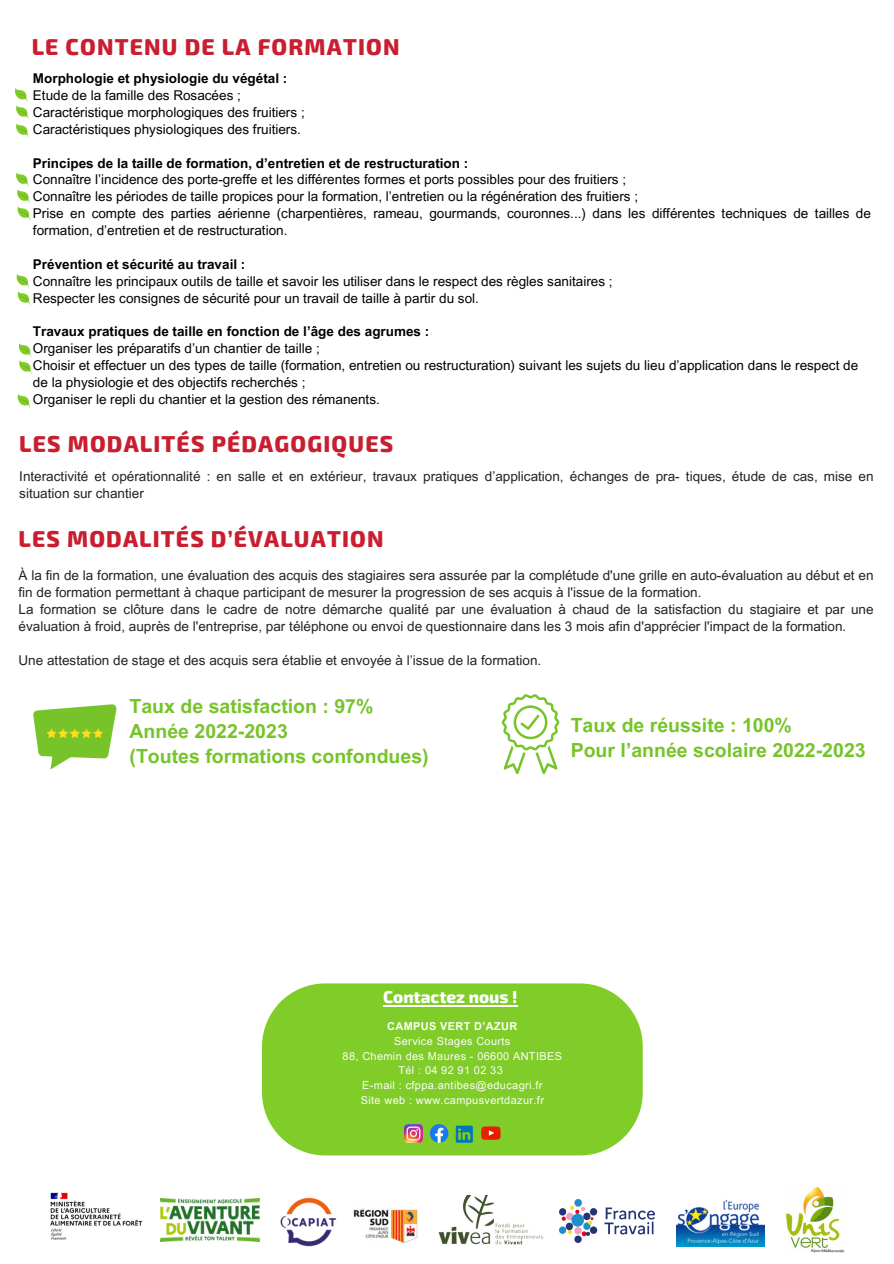
<style>
.page{position:relative;width:894px;height:1264px;background:#fff}
.page>*{position:absolute;margin:0;border:0;box-sizing:border-box;transform-origin:0 0}
.t1{font:800 22.5px "Exo 2";letter-spacing:.05em;color:#c91e30}
.t2{font:700 19.5px/24.8px "Arial MT Pro";color:#77c42a}
.t3{font:800 16.8px "Exo 2";color:#fff}
.t4{font:13.5px/16.8px "Arial MT Pro";color:#000}
.t5{font:13.5px/16.8px "Arial MT Pro";color:#222}
.t6{font:10.95px "Arial MT Pro";letter-spacing:.035em;color:#fefefe}
.t7{font:700 10.95px "Arial MT Pro";letter-spacing:.035em;color:#fefefe}
.s1{font-weight:700}
</style>
<div class="page">
<svg style="left:15px;top:88px;width:14px;height:50px"></svg>
<svg style="left:16px;top:172px;width:14px;height:48px"></svg>
<svg style="left:16px;top:274px;width:15px;height:32px"></svg>
<svg style="left:18px;top:343px;width:14px;height:31px"></svg>
<svg style="left:17px;top:394px;width:13px;height:14px"></svg>
<div style="left:262px;top:983px;width:380px;height:172px;background:#80cc28;border-radius:63px"></div>
<img style="left:404px;top:1124px;width:18px;height:18px">
<svg style="left:429px;top:1124px;width:19px;height:18px"></svg>
<svg style="left:455px;top:1125px;width:17px;height:17px"></svg>
<svg style="left:481px;top:1126px;width:19px;height:13px"></svg>
<hr style="left:383px;top:1004px;width:134px;height:2px;background:#fff">
<svg style="left:33px;top:704px;width:84px;height:65px"></svg>
<svg style="left:501px;top:694px;width:58px;height:80px"></svg>
<img style="left:280px;top:1197px;width:56px;height:50px">
<img style="left:438px;top:1195px;width:105px;height:50px">
<img style="left:160px;top:1198px;width:99px;height:43px">
<img style="left:559px;top:1199px;width:95px;height:43px">
<img style="left:785px;top:1186px;width:58px;height:66px">
<img style="left:353px;top:1208px;width:65px;height:36px">
<img style="left:676px;top:1199px;width:88px;height:47px">
<img style="left:50px;top:1192px;width:93px;height:48px">
<p class="t1" style="left:32px;top:32px;width:369px">LE CONTENU DE LA FORMATION</p>
<p class="t4" style="left:33px;top:72px;width:273px"><span class="s1">Morphologie et physiologie du végétal :<br></span>Etude de la famille des Rosacées ; Caractéristique morphologiques des fruitiers ; Caractéristiques physiologiques des fruitiers.</p>
<p class="t4" style="left:33px;top:156px;width:839px"><span class="s1">Principes de la taille de formation, d’entretien et de restructuration :<br></span>Connaître l’incidence des porte-greffe et les différentes formes et ports possibles pour des fruitiers ;<br>Connaître les périodes de taille propices pour la formation, l’entretien ou la régénération des fruitiers ;<br>Prise en compte des parties aérienne (charpentières, rameau, gourmands, couronnes...) dans les différentes techniques de tailles de formation, d’entretien et de restructuration.</p>
<p class="t4" style="left:33px;top:257px;width:581px"><span class="s1">Prévention et sécurité au travail :<br></span>Connaître les principaux outils de taille et savoir les utiliser dans le respect des règles sanitaires ;<br>Respecter les consignes de sécurité pour un travail de taille à partir du sol.</p>
<p class="t4" style="left:33px;top:325px;width:826px"><span class="s1">Travaux pratiques de taille en fonction de l’âge des agrumes :<br></span>Organiser les préparatifs d’un chantier de taille ;<br>Choisir et effectuer un des types de taille (formation, entretien ou restructuration) suivant les sujets du lieu d’application dans le respect de de la physiologie et des objectifs recherchés ;</p>
<p class="t4" style="left:33px;top:392px;width:348px">Organiser le repli du chantier et la gestion des rémanents.</p>
<p class="t1" style="left:19px;top:429px;width:375px">LES MODALITÉS PÉDAGOGIQUES</p>
<p class="t5" style="left:19px;top:470px;width:855px">Interactivité et opérationnalité : en salle et en extérieur, travaux pratiques d’application, échanges de pra- tiques, étude de cas, mise en situation sur chantier</p>
<p class="t1" style="left:19px;top:524px;width:366px">LES MODALITÉS D’ÉVALUATION</p>
<p class="t5" style="left:19px;top:569px;width:856px">À la fin de la formation, une évaluation des acquis des stagiaires sera assurée par la complétude d'une grille en auto-évaluation au début et en fin de formation permettant à chaque participant de mesurer la progression de ses acquis à l'issue de la formation.<br>La formation se clôture dans le cadre de notre démarche qualité par une évaluation à chaud de la satisfaction du stagiaire et par une évaluation à froid, auprès de l'entreprise, par téléphone ou envoi de questionnaire dans les 3 mois afin d'apprécier l'impact de la formation.</p>
<p class="t5" style="left:19px;top:653px;width:524px">Une attestation de stage et des acquis sera établie et envoyée à l’issue de la formation.</p>
<h4 class="t2" style="left:129px;top:696px;width:300px">Taux de satisfaction : 97%<br>Année 2022-2023<br>(Toutes formations confondues)</h4>
<p class="t2" style="left:570px;top:715px;width:296px">Taux de réussite : 100%<br>Pour l’année scolaire 2022-2023</p>
<p class="t3" style="left:383px;top:986px;width:136px">Contactez nous !</p>
<h4 class="t7" style="left:387px;top:1021px;width:132px">CAMPUS VERT D’AZUR</h4>
<h4 class="t6" style="left:394px;top:1036px;width:118px">Service Stages Courts</h4>
<h4 class="t6" style="left:342px;top:1051px;width:221px">88, Chemin des Maures - 06600 ANTIBES</h4>
<h4 class="t6" style="left:398px;top:1066px;width:106px">Tél : 04 92 91 02 33</h4>
<p class="t6" style="left:362px;top:1081px;width:182px">E-mail : cfppa.antibes@educagri.fr</p>
<p class="t6" style="left:360px;top:1096px;width:185px">Site web : www.campusvertdazur.fr</p>
</div>
